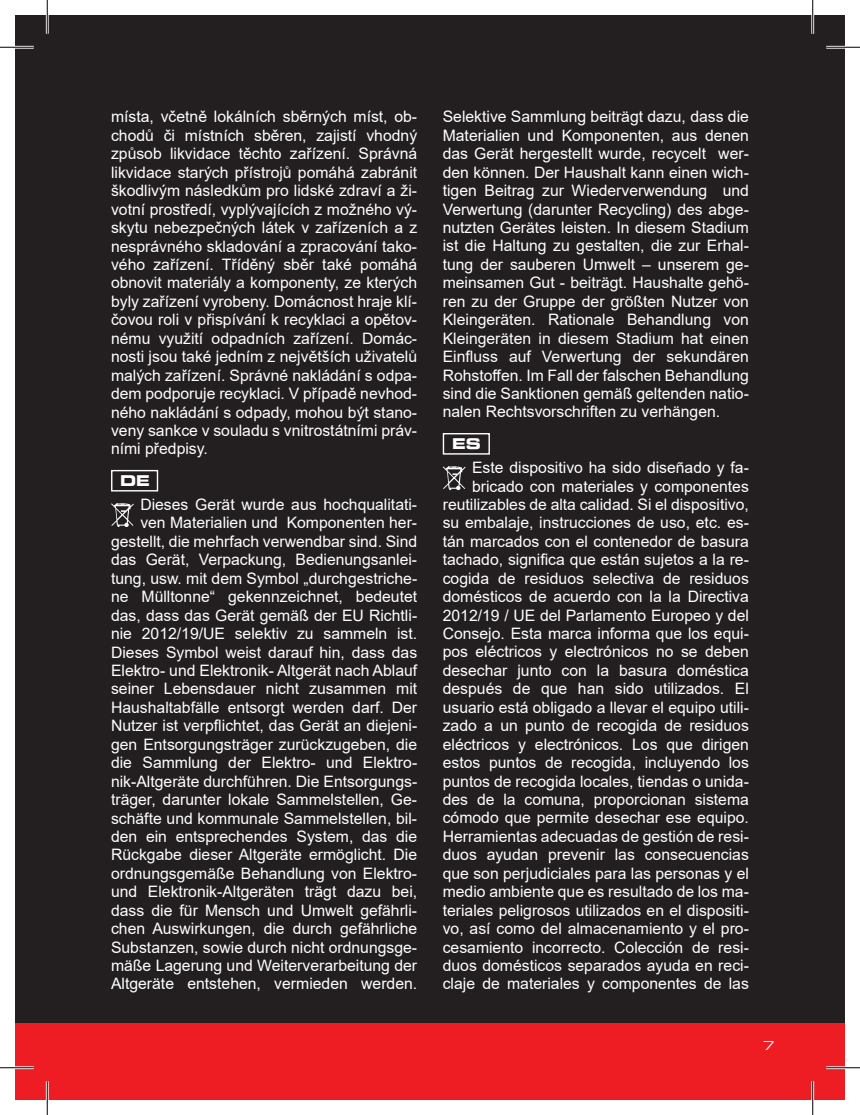
<style>
.page{position:relative;width:860px;height:1115px;background:#fff}
.page>*{position:absolute;margin:0;border:0;box-sizing:border-box;transform-origin:0 0}
.t1{font:15.75px/18.4px "Arial";color:#fff;text-align:justify}
.t2{font:700 14.62px "Square 721 Ex EU";color:#fff}
.t3{font:12.15px "Square 721 Ex EU";color:#fff}
</style>
<div class="page">
<div style="left:15px;top:15px;width:829px;height:1085px;background:#231f20"></div>
<div style="left:15px;top:1023px;width:829px;height:77px;background:#ee1d23"></div>
<div style="left:111px;top:470px;width:47px;height:21px;border:1px solid #fff"></div>
<svg style="left:111px;top:503px;width:23px;height:24px"></svg>
<div style="left:443px;top:433px;width:47px;height:22px;border:1px solid #fff"></div>
<svg style="left:443px;top:466px;width:23px;height:24px"></svg>
<hr style="left:0;top:46px;width:34px;height:3px;background:#fff">
<hr style="left:826px;top:46px;width:34px;height:3px;background:#fff">
<hr style="left:0;top:1066px;width:34px;height:3px;background:#fff">
<hr style="left:826px;top:1066px;width:34px;height:3px;background:#fff">
<hr style="left:46px;top:0;width:3px;height:34px;background:#fff">
<hr style="left:46px;top:1081px;width:3px;height:34px;background:#fff">
<hr style="left:811px;top:0;width:3px;height:34px;background:#fff">
<hr style="left:811px;top:1081px;width:3px;height:34px;background:#fff">
<hr style="left:0;top:47px;width:34px;height:1px;background:#000">
<hr style="left:826px;top:47px;width:34px;height:1px;background:#000">
<hr style="left:0;top:1067px;width:34px;height:1px;background:#000">
<hr style="left:826px;top:1067px;width:34px;height:1px;background:#000">
<hr style="left:47px;top:0;width:1px;height:34px;background:#000">
<hr style="left:47px;top:1081px;width:1px;height:34px;background:#000">
<hr style="left:812px;top:0;width:1px;height:34px;background:#000">
<hr style="left:812px;top:1081px;width:1px;height:34px;background:#000">
<p class="t1" style="left:111px;top:108px;width:308px">místa, včetně lokálních sběrných míst, ob&shy;chodů či místních sběren, zajistí vhodný způsob likvidace těchto zařízení. Správná likvidace starých přístrojů pomáhá zabránit škodlivým následkům pro lidské zdraví a ži&shy;votní prostředí, vyplývajících z možného vý&shy;skytu nebezpečných látek v zařízeních a z nesprávného skladování a zpracování tako&shy;vého zařízení. Tříděný sběr také pomáhá obnovit materiály a komponenty, ze kterých byly zařízení vyrobeny. Domácnost hraje klí&shy;čovou roli v přispívání k recyklaci a opětov&shy;nému využití odpadních zařízení. Domác&shy;nosti jsou také jedním z největších uživatelů malých zařízení. Správné nakládání s odpa&shy;dem podporuje recyklaci. V případě nevhod&shy;ného nakládání s odpady, mohou být stano&shy;veny sankce v souladu s vnitrostátními práv&shy;ními předpisy.</p>
<p class="t2" style="left:120px;top:472px;width:31px">DE</p>
<p class="t1" style="left:111px;top:495px;width:308px;text-align:right">Dieses Gerät wurde aus hochqualitati&shy;ven Materialien und Komponenten her&shy;gestellt, die mehrfach verwendbar sind. Sind das Gerät, Verpackung, Bedienungsanlei&shy;tung, usw. mit dem Symbol „durchgestriche&shy;ne Mülltonne“ gekennzeichnet, bedeutet das, dass das Gerät gemäß der EU Richtli&shy;nie 2012/19/UE selektiv zu sammeln ist.<br>Dieses Symbol weist darauf hin, dass das Elektro- und Elektronik- Altgerät nach Ablauf seiner Lebensdauer nicht zusammen mit Haushaltabfälle entsorgt werden darf. Der Nutzer ist verpflichtet, das Gerät an diejeni&shy;gen Entsorgungsträger zurückzugeben, die die Sammlung der Elektro- und Elektro&shy;nik-Altgeräte durchführen. Die Entsorgungs&shy;träger, darunter lokale Sammelstellen, Ge&shy;schäfte und kommunale Sammelstellen, bil&shy;den ein entsprechendes System, das die Rückgabe dieser Altgeräte ermöglicht. Die ordnungsgemäße Behandlung von Elektro&shy;und Elektronik-Altgeräten trägt dazu bei, dass die für Mensch und Umwelt gefährli&shy;chen Auswirkungen, die durch gefährliche Substanzen, sowie durch nicht ordnungsge&shy;mäße Lagerung und Weiterverarbeitung der Altgeräte entstehen, vermieden werden.</p>
<p class="t1" style="left:443px;top:107px;width:308px">Selektive Sammlung beiträgt dazu, dass die Materialien und Komponenten, aus denen das Gerät hergestellt wurde, recycelt wer&shy;den können. Der Haushalt kann einen wich&shy;tigen Beitrag zur Wiederverwendung und Verwertung (darunter Recycling) des abge&shy;nutzten Gerätes leisten. In diesem Stadium ist die Haltung zu gestalten, die zur Erhal&shy;tung der sauberen Umwelt – unserem ge&shy;meinsamen Gut - beiträgt. Haushalte gehö&shy;ren zu der Gruppe der größten Nutzer von Kleingeräten. Rationale Behandlung von Kleingeräten in diesem Stadium hat einen Einfluss auf Verwertung der sekundären Rohstoffen. Im Fall der falschen Behandlung sind die Sanktionen gemäß geltenden natio&shy;nalen Rechtsvorschriften zu verhängen.</p>
<p class="t2" style="left:452px;top:435px;width:30px">ES</p>
<p class="t1" style="left:443px;top:458px;width:308px;text-align:right">Este dispositivo ha sido diseñado y fa&shy;bricado con materiales y componentes reutilizables de alta calidad. Si el dispositivo, su embalaje, instrucciones de uso, etc. es&shy;tán marcados con el contenedor de basura tachado, significa que están sujetos a la re&shy;cogida de residuos selectiva de residuos domésticos de acuerdo con la la Directiva 2012/19 / UE del Parlamento Europeo y del Consejo. Esta marca informa que los equi&shy;pos eléctricos y electrónicos no se deben desechar junto con la basura doméstica después de que han sido utilizados. El usuario está obligado a llevar el equipo utili&shy;zado a un punto de recogida de residuos eléctricos y electrónicos. Los que dirigen estos puntos de recogida, incluyendo los puntos de recogida locales, tiendas o unida&shy;des de la comuna, proporcionan sistema cómodo que permite desechar ese equipo.<br>Herramientas adecuadas de gestión de resi&shy;duos ayudan prevenir las consecuencias que son perjudiciales para las personas y el medio ambiente que es resultado de los ma&shy;teriales peligrosos utilizados en el dispositi&shy;vo, así como del almacenamiento y el pro&shy;cesamiento incorrecto. Colección de resi&shy;duos domésticos separados ayuda en reci&shy;claje de materiales y componentes de las</p>
<p class="t3" style="left:763px;top:1038px;width:13px">7</p>
</div>
